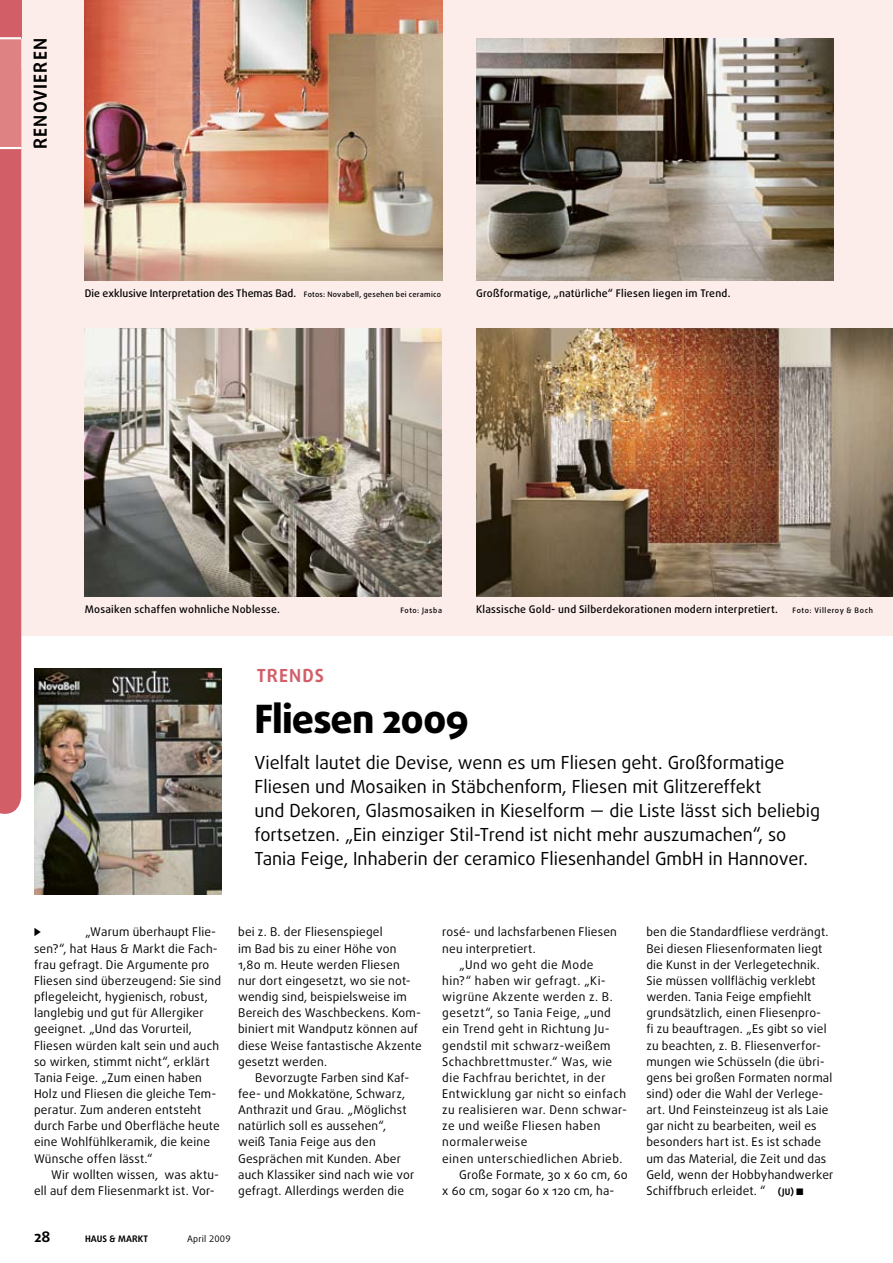
<style>
.page{position:relative;width:893px;height:1263px;background:#fff}
.page>*{position:absolute;margin:0;border:0;box-sizing:border-box;transform-origin:0 0}
.t1{font:800 39px "Daxline OT";letter-spacing:-.025em;color:#000}
.t2{font:18px/24px "Daxline OT";color:#000}
.t3{font:700 18px "Daxline OT";letter-spacing:.06em;color:#000}
.t4{font:700 18px "Daxline OT";color:#d25e67}
.t5{font:700 15px "Daxline OT";color:#000}
.t6{font:12px/16.2px "Daxline OT";letter-spacing:.02em;color:#000}
.t7{font:12px "Daxline OT";letter-spacing:.04em;color:#000}
.t8{font:500 10.5px "Daxline OT";letter-spacing:.02em;color:#000}
.t9{font:700 9px "Daxline OT";letter-spacing:.01em;color:#000}
.t10{font:9px "Daxline OT";letter-spacing:.025em;color:#000}
.t11{font:500 7.5px "Daxline OT";letter-spacing:.075em;color:#000}
.s1{font-size:7.5px}
.s2{font-weight:700;font-size:9px}
</style>
<div class="page">
<div style="left:0;top:0;width:893px;height:636px;background:#fcedeb"></div>
<img style="left:476px;top:329px;width:417px;height:267px">
<img style="left:476px;top:38px;width:357px;height:242px">
<img style="left:85px;top:0;width:357px;height:280px">
<img style="left:85px;top:329px;width:357px;height:267px">
<img style="left:34px;top:668px;width:187px;height:227px">
<div style="left:0;top:149px;width:21px;height:665px;background:#d25e67"></div>
<div style="left:0;top:0;width:21px;height:38px;background:#d25e67"></div>
<div style="left:0;top:37px;width:21px;height:112px;background:#fff"></div>
<div style="left:0;top:39px;width:21px;height:108px;background:#de8283"></div>
<h2 class="t3" style="left:28px;top:149px;width:112px;rotate:-90deg">RENOVIEREN</h2>
<p class="t8" style="left:85px;top:286px;width:358px">Die exklusive Interpretation des Themas Bad. <span class="s1">Fotos: Novabell, gesehen bei ceramico</span></p>
<p class="t8" style="left:476px;top:286px;width:256px">Großformatige, „natürliche“ Fliesen liegen im Trend.</p>
<p class="t8" style="left:85px;top:602px;width:197px">Mosaiken schaffen wohnliche Noblesse.</p>
<p class="t11" style="left:400px;top:605px;width:43px">Foto: Jasba</p>
<p class="t8" style="left:476px;top:602px;width:303px">Klassische Gold- und Silberdekorationen modern interpretiert.</p>
<p class="t11" style="left:793px;top:605px;width:82px">Foto: Villeroy &amp; Boch</p>
<h2 class="t4" style="left:257px;top:664px;width:69px">TRENDS</h2>
<h1 class="t1" style="left:254px;top:693px;width:216px">Fliesen 2009</h1>
<p class="t2" style="left:254px;top:751px;width:567px">Vielfalt lautet die Devise, wenn es um Fliesen geht. Großformatige Fliesen und Mosaiken in Stäbchenform, Fliesen mit Glitzereffekt<br>und Dekoren, Glasmosaiken in Kieselform — die Liste lässt sich beliebig fortsetzen. „Ein einziger Stil-Trend ist nicht mehr auszumachen“, so Tania Feige, Inhaberin der ceramico Fliesenhandel GmbH in Hannover.</p>
<p class="t6" style="left:34px;top:924px;width:189px;text-indent:51px">„Warum überhaupt Flie&shy;sen?“, hat Haus &amp; Markt die Fach&shy;frau gefragt. Die Argumente pro<br>Fliesen sind überzeugend: Sie sind pflegeleicht, hygienisch, robust, langlebig und gut für Allergiker geeignet. „Und das Vorurteil,<br>Fliesen würden kalt sein und auch so wirken, stimmt nicht“, erklärt<br>Tania Feige. „Zum einen haben<br>Holz und Fliesen die gleiche Tem&shy;peratur. Zum anderen entsteht durch Farbe und Oberfläche heute eine Wohlfühlkeramik, die keine<br>Wünsche offen lässt.“</p>
<p class="t6" style="left:34px;top:1166px;width:187px;text-indent:17px">Wir wollten wissen, was aktu&shy;ell auf dem Fliesenmarkt ist. Vor-</p>
<p class="t6" style="left:238px;top:924px;width:185px">bei z. B. der Fliesenspiegel<br>im Bad bis zu einer Höhe von<br>1,80 m. Heute werden Fliesen<br>nur dort eingesetzt, wo sie not&shy;wendig sind, beispielsweise im<br>Bereich des Waschbeckens. Kom&shy;biniert mit Wandputz können auf diese Weise fantastische Akzente gesetzt werden.</p>
<p class="t6" style="left:238px;top:1069px;width:178px;text-indent:17px">Bevorzugte Farben sind Kaf&shy;fee- und Mokkatöne, Schwarz,<br>Anthrazit und Grau. „Möglichst natürlich soll es aussehen“, weiß Tania Feige aus den<br>Gesprächen mit Kunden. Aber auch Klassiker sind nach wie vor gefragt. Allerdings werden die</p>
<p class="t5" style="left:34px;top:1226px;width:18px">28</p>
<p class="t9" style="left:85px;top:1232px;width:64px">HAUS &amp; MARKT</p>
<p class="t10" style="left:187px;top:1232px;width:45px">April 2009</p>
<p class="t6" style="left:442px;top:924px;width:176px">rosé- und lachsfarbenen Fliesen</p>
<p class="t6" style="left:442px;top:940px;width:95px">neu interpretiert.</p>
<p class="t7" style="left:459px;top:956px;width:136px">„Und wo geht die Mode</p>
<p class="t7" style="left:442px;top:973px;width:165px">hin?“ haben wir gefragt. „Ki-</p>
<p class="t7" style="left:442px;top:989px;width:172px">wigrüne Akzente werden z. B.</p>
<p class="t6" style="left:442px;top:1005px;width:170px">gesetzt“, so Tania Feige, „und</p>
<p class="t6" style="left:442px;top:1021px;width:169px">ein Trend geht in Richtung Ju-</p>
<p class="t7" style="left:442px;top:1037px;width:170px">gendstil mit schwarz-weißem</p>
<p class="t6" style="left:442px;top:1053px;width:172px">Schach- brettmuster.“ Was, wie</p>
<p class="t6" style="left:442px;top:1069px;width:165px">die Fachfrau berichtet, in der</p>
<p class="t6" style="left:442px;top:1086px;width:185px">Entwicklung gar nicht so einfach</p>
<p class="t6" style="left:442px;top:1102px;width:186px">zu realisieren war. Denn schwar-</p>
<p class="t7" style="left:442px;top:1118px;width:160px">ze und weiße Fliesen haben</p>
<p class="t7" style="left:442px;top:1134px;width:87px">normalerweise</p>
<p class="t7" style="left:442px;top:1150px;width:182px">einen unterschiedlichen Abrieb.</p>
<p class="t6" style="left:459px;top:1166px;width:170px">Große Formate, 30 x 60 cm, 60</p>
<p class="t6" style="left:442px;top:1183px;width:174px">x 60 cm, sogar 60 x 120 cm, ha-</p>
<p class="t6" style="left:646px;top:924px;width:189px">ben die Standardfliese verdrängt.<br>Bei diesen Fliesenformaten liegt die Kunst in der Verlegetechnik.<br>Sie müssen vollflächig verklebt werden. Tania Feige empfiehlt grundsätzlich, einen Fliesenpro-<br>fi zu beauftragen. „Es gibt so viel zu beachten, z. B. Fliesenverfor&shy;mungen wie Schüsseln (die übri&shy;gens bei großen Formaten normal sind) oder die Wahl der Verlege&shy;art. Und Feinsteinzeug ist als Laie gar nicht zu bearbeiten, weil es besonders hart ist. Es ist schade um das Material, die Zeit und das<br>Geld, wenn der Hobbyhandwerker<br>Schiffbruch erleidet. “ <span class="s2">(JU)</span></p>
</div>
